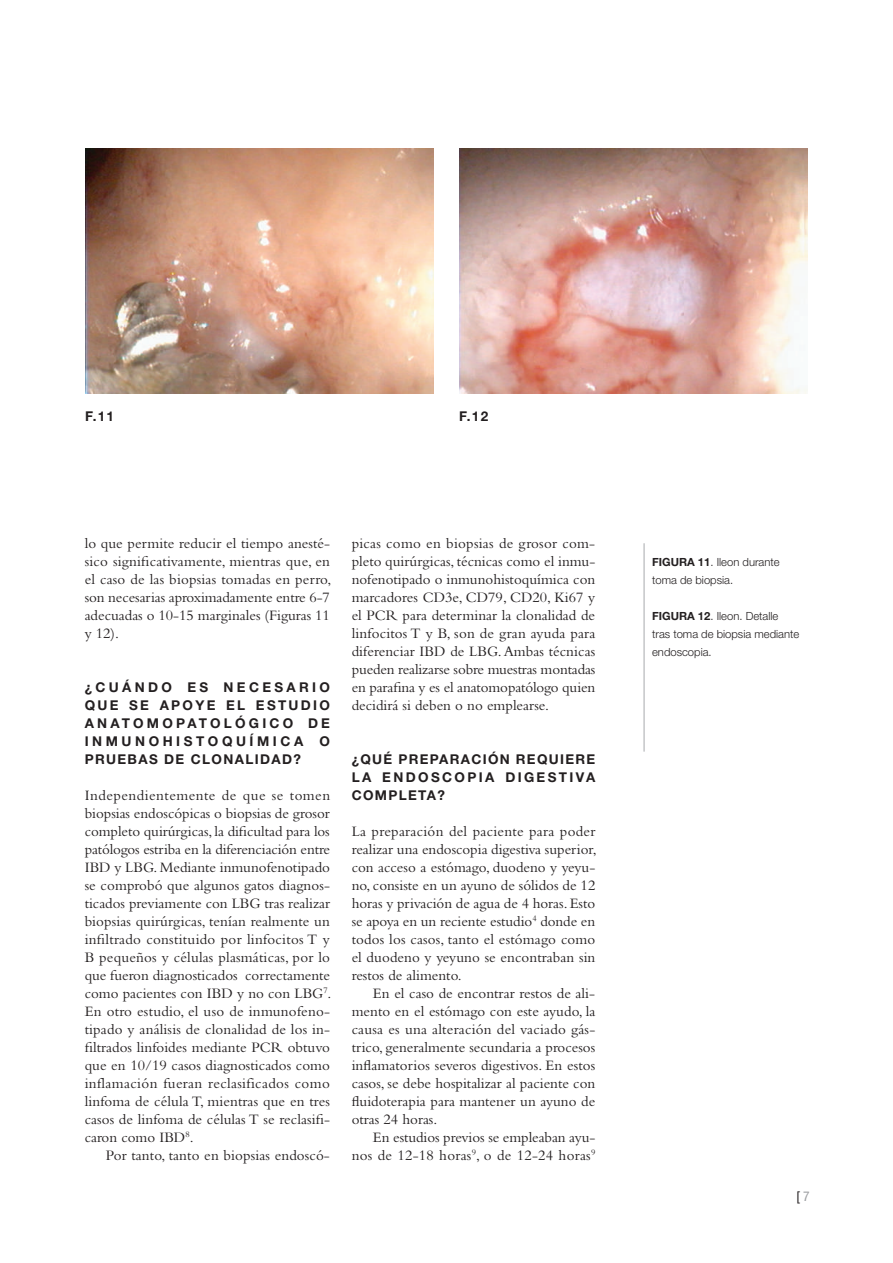
<style>
.page{position:relative;width:893px;height:1263px;background:#fff}
.page>*{position:absolute;margin:0;border:0;box-sizing:border-box;transform-origin:0 0}
.t1{font:15px/18px "Bembo";color:#231f20;text-align:justify}
.t2{font:700 13.5px "Helvetica Neue LT";letter-spacing:.17em;color:#231f20}
.t3{font:700 13.5px/18px "Helvetica Neue LT";letter-spacing:.24em;color:#231f20}
.t4{font:700 13.5px "Helvetica Neue LT";letter-spacing:.1em;color:#231f20}
.t5{font:condensed 13.5px "Helvetica Neue LT";color:#231f20}
.t6{font:300 11.25px/18px "Helvetica Neue LT";color:#231f20}
.s1{font-weight:700}
.s2{color:#9d9fa2}
</style>
<div class="page">
<hr style="left:644px;top:543px;width:1px;height:209px;background:#a8a9ad">
<img style="left:85px;top:149px;width:348px;height:245px">
<img style="left:460px;top:149px;width:348px;height:245px">
<p class="t2" style="left:85px;top:407px;width:31px">F.11</p>
<p class="t2" style="left:459px;top:407px;width:31px">F.12</p>
<p class="t1" style="left:85px;top:534px;width:248px">lo que permite reducir el tiempo anesté&shy;sico significativamente, mientras que, en el caso de las biopsias tomadas en perro, son necesarias aproximadamente entre 6-7 adecuadas o 10-15 marginales (Figuras 11 y 12).</p>
<p class="t2" style="left:85px;top:679px;width:114px">¿CU ÁND O ES</p>
<p class="t2" style="left:224px;top:679px;width:108px">NE CES ARIO</p>
<p class="t2" style="left:85px;top:697px;width:24px">QUE</p>
<p class="t2" style="left:129px;top:697px;width:11px">SE</p>
<p class="t2" style="left:160px;top:697px;width:77px">APOYE EL</p>
<p class="t2" style="left:256px;top:697px;width:11px">ESTUDI</p>
<p class="t2" style="left:319px;top:697px;width:12px">O</p>
<p class="t3" style="left:85px;top:714px;width:235px">AN AT OM OPAT OL ÓGI CO DE<br>INMUN</p>
<p class="t2" style="left:149px;top:733px;width:26px">O HIST</p>
<p class="t2" style="left:208px;top:733px;width:124px">OQU ÍMI CA O</p>
<p class="t2" style="left:85px;top:751px;width:12px">PRUEB</p>
<p class="t2" style="left:138px;top:751px;width:37px">AS DE</p>
<p class="t2" style="left:191px;top:751px;width:64px">CLONALID</p>
<p class="t2" style="left:271px;top:751px;width:31px">AD?</p>
<p class="t1" style="left:85px;top:786px;width:248px">Independientemente de que se tomen biopsias endoscópicas o biopsias de grosor completo quirúrgicas, la dificultad para los patólogos estriba en la diferenciación entre IBD y LBG. Mediante inmunofenotipado se comprobó que algunos gatos diagnos&shy;ticados previamente con LBG tras realizar biopsias quirúrgicas, tenían realmente un infiltrado constituido por linfocitos T y B pequeños y células plasmáticas, por lo que fueron diagnosticados correctamente como pacientes con IBD y no con LBG<sup>7</sup>.<br>En otro estudio, el uso de inmunofeno&shy;tipado y análisis de clonalidad de los in&shy;filtrados linfoides mediante PCR obtuvo que en 10/19 casos diagnosticados como inflamación fueran reclasificados como linfoma de célula T, mientras que en tres casos de linfoma de células T se reclasifi&shy;caron como IBD<sup>8</sup>.</p>
<p class="t1" style="left:106px;top:1146px;width:225px">Por tanto, tanto en biopsias endoscó-</p>
<p class="t1" style="left:352px;top:534px;width:245px">picas como en biopsias de grosor com&shy;pleto quirúrgicas, técnicas como el inmu&shy;nofenotipado o inmunohistoquímica con marcadores CD3e, CD79, CD20, Ki67 y el PCR para determinar la clonalidad de linfocitos T y B, son de gran ayuda para diferenciar IBD de LBG. Ambas técnicas pueden realizarse sobre muestras montadas en parafina y es el anatomopatólogo quien decidirá si deben o no emplearse.</p>
<p class="t2" style="left:352px;top:751px;width:58px">¿QU É PREP</p>
<p class="t4" style="left:439px;top:751px;width:120px">ARACIÓN REQUIERE</p>
<p class="t2" style="left:352px;top:769px;width:43px">L A END</p>
<p class="t2" style="left:418px;top:769px;width:129px">OS COPI A DI GESTI</p>
<p class="t2" style="left:576px;top:769px;width:21px">VA</p>
<p class="t2" style="left:352px;top:787px;width:35px">COMPLET</p>
<p class="t2" style="left:427px;top:787px;width:20px">A?</p>
<p class="t1" style="left:352px;top:822px;width:247px">La preparación del paciente para poder realizar una endoscopia digestiva superior, con acceso a estómago, duodeno y yeyu&shy;no, consiste en un ayuno de sólidos de 12 horas y privación de agua de 4 horas. Esto se apoya en un reciente estudio<sup>4</sup> donde en todos los casos, tanto el estómago como el duodeno y yeyuno se encontraban sin restos de alimento.</p>
<p class="t1" style="left:352px;top:984px;width:245px;text-indent:21px">En el caso de encontrar restos de ali&shy;mento en el estómago con este ayudo, la causa es una alteración del vaciado gás&shy;trico, generalmente secundaria a procesos inflamatorios severos digestivos. En estos casos, se debe hospitalizar al paciente con fluidoterapia para mantener un ayuno de otras 24 horas.</p>
<p class="t1" style="left:352px;top:1128px;width:245px;text-align:right">En estudios previos se empleaban ayu&shy;nos de 12-18 horas<sup>9</sup>, o de 12-24 horas<sup>9</sup></p>
<p class="t6" style="left:652px;top:553px;width:129px"><span class="s1">FIGURA 11</span>. Ileon durante toma de biopsia.</p>
<p class="t6" style="left:652px;top:607px;width:149px"><span class="s1">FIGURA 12</span>. Ileon. Detalle tras toma de biopsia mediante endoscopia.</p>
<p class="t5" style="left:796px;top:1188px;width:15px">[<span class="s2">7</span></p>
</div>
